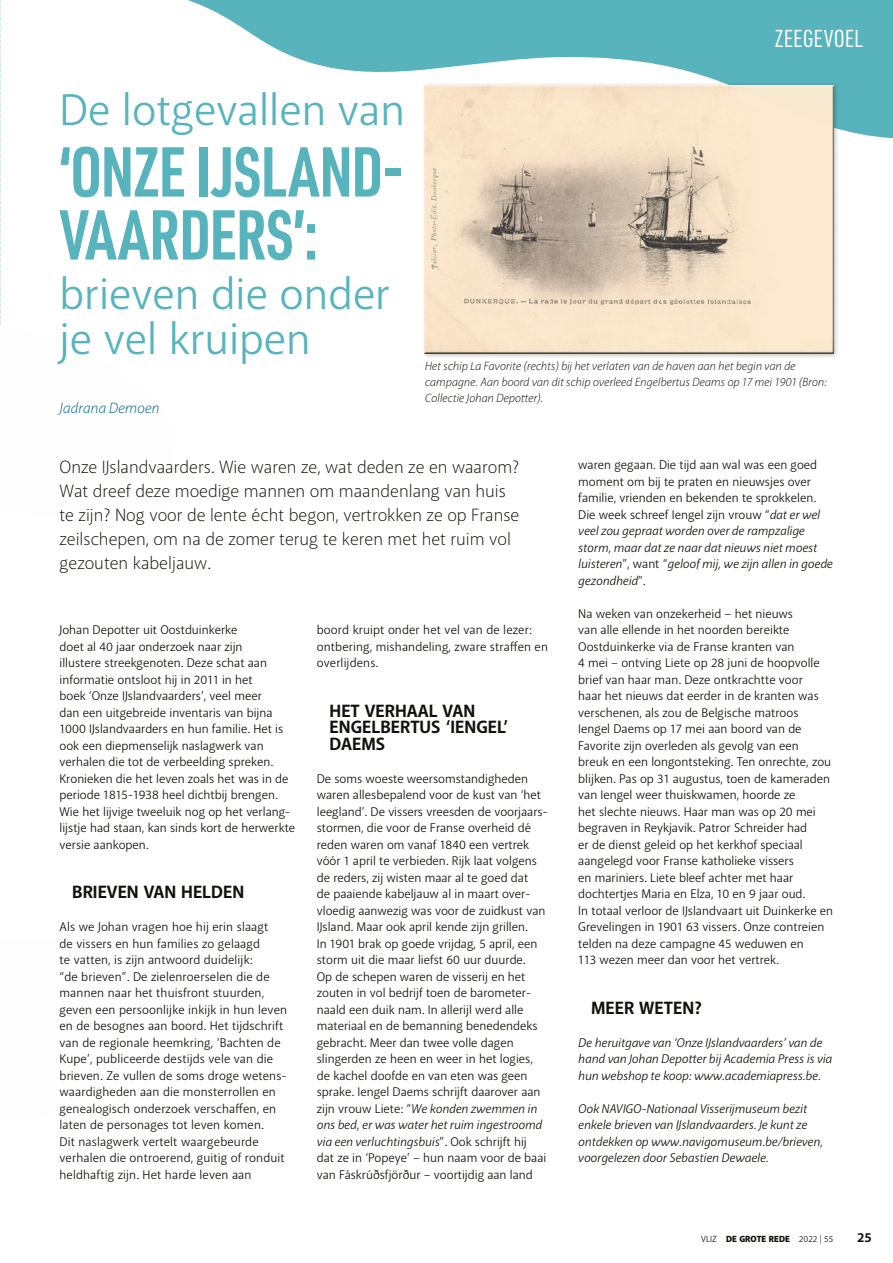
<style>
.page{position:relative;width:893px;height:1263px;background:#fff}
.page>*{position:absolute;margin:0;border:0;box-sizing:border-box;transform-origin:0 0}
.t1{font:700 69px/63px "URWDIN Cond";color:#57b3bc;scale:.9 1}
.t2{font:45px/45px "Akagi Pro";color:#57b3bc}
.t3{font:24px "URWDIN Cond";color:#fff}
.t4{font:300 18px/24px "Akagi Pro";color:#12120d}
.t5{font:700 18px/16.5px "Akagi Pro";color:#12120d}
.t6{font:italic 300 15px "Akagi Pro";color:#006783}
.t7{font:700 13.5px "Akagi Pro";color:#12120d}
.t8{font:12.75px/16.5px "Akagi Pro";color:#12120d}
.t9{font:italic 12.75px/16.5px "Akagi Pro";color:#12120d}
.t10{font:italic 300 12px/15.8px "Akagi Pro";letter-spacing:-.005em;color:#12120d}
.t11{font:9px "Akagi Pro";color:#12120d}
.s1{font-style:italic}
.s2{font-weight:900}
</style>
<div class="page">
<svg style="left:0;top:0;width:893px;height:152px"></svg>
<div style="left:422px;top:82px;width:417px;height:277px;background:#12120d;opacity:.3"></div>
<div style="left:423px;top:85px;width:412px;height:270px;background:#12120d;opacity:.75"></div>
<div style="left:766px;top:19px;width:106px;height:36px;background:#57b3bc"></div>
<h2 class="t2" style="left:60px;top:88px;width:347px">De lotgevallen van</h2>
<h1 class="t1" style="left:60px;top:138px;width:377px">‘ONZE IJSLAND-<br>VAARDERS’:</h1>
<h2 class="t2" style="left:60px;top:272px;width:332px">brieven die onder je vel kruipen</h2>
<p class="t6" style="left:60px;top:399px;width:101px">Jadrana Demoen</p>
<h3 class="t3" style="left:775px;top:23px;width:90px">ZEEGEVOEL</h3>
<p class="t10" style="left:425px;top:358px;width:403px">Het schip La Favorite (rechts) bij het verlaten van de haven aan het begin van de campagne. Aan boord van dit schip overleed Engelbertus Deams op 17 mei 1901 (Bron:<br>Collectie Johan Depotter).</p>
<p class="t4" style="left:60px;top:455px;width:461px">Onze IJslandvaarders. Wie waren ze, wat deden ze en waarom?<br>Wat dreef deze moedige mannen om maandenlang van huis te zijn? Nog voor de lente écht begon, vertrokken ze op Franse zeilschepen, om na de zomer terug te keren met het ruim vol gezouten kabeljauw.</p>
<p class="t8" style="left:60px;top:622px;width:237px">Johan Depotter uit Oostduinkerke<br>doet al 40 jaar onderzoek naar zijn<br>illustere streekgenoten. Deze schat aan informatie ontsloot hij in 2011 in het<br>boek ‘Onze IJslandvaarders’, veel meer<br>dan een uitgebreide inventaris van bijna 1000 IJslandvaarders en hun familie. Het is ook een diepmenselijk naslagwerk van verhalen die tot de verbeelding spreken.<br>Kronieken die het leven zoals het was in de periode 1815-1938 heel dichtbij brengen.<br>Wie het lijvige tweeluik nog op het verlang&shy;lijstje had staan, kan sinds kort de herwerkte versie aankopen.</p>
<h3 class="t5" style="left:72px;top:884px;width:173px">BRIEVEN VAN HELDEN</h3>
<p class="t8" style="left:60px;top:919px;width:229px">Als we Johan vragen hoe hij erin slaagt<br>de vissers en hun families zo gelaagd<br>te vatten, is zijn antwoord duidelijk:<br>“de brieven”. De zielenroerselen die de mannen naar het thuisfront stuurden, geven een persoonlijke inkijk in hun leven en de besognes aan boord. Het tijdschrift van de regionale heemkring, ‘Bachten de Kupe’, publiceerde destijds vele van die brieven. Ze vullen de soms droge wetens&shy;waardigheden aan die monsterrollen en genealogisch onderzoek verschaffen, en laten de personages tot leven komen.<br>Dit naslagwerk vertelt waargebeurde verhalen die ontroerend, guitig of ronduit heldhaftig zijn. Het harde leven aan</p>
<p class="t8" style="left:317px;top:622px;width:233px">boord kruipt onder het vel van de lezer: ontbering, mishandeling, zware straffen en overlijdens.</p>
<h3 class="t5" style="left:330px;top:703px;width:181px">HET VERHAAL VAN<br>ENGELBERTUS ‘IENGEL’<br>DAEMS</h3>
<p class="t8" style="left:317px;top:770px;width:232px">De soms woeste weersomstandigheden waren allesbepalend voor de kust van ‘het leegland’. De vissers vreesden de voorjaars&shy;stormen, die voor de Franse overheid dé reden waren om vanaf 1840 een vertrek vóór 1 april te verbieden. Rijk laat volgens de reders, zij wisten maar al te goed dat<br>de paaiende kabeljauw al in maart over&shy;vloedig aanwezig was voor de zuidkust van IJsland. Maar ook april kende zijn grillen.<br>In 1901 brak op goede vrijdag, 5 april, een storm uit die maar liefst 60 uur duurde.<br>Op de schepen waren de visserij en het zouten in vol bedrijf toen de barometer&shy;naald een duik nam. In allerijl werd alle materiaal en de bemanning benedendeks gebracht. Meer dan twee volle dagen slingerden ze heen en weer in het logies, de kachel doofde en van eten was geen sprake. Iengel Daems schrijft daarover aan zijn vrouw Liete: “<span class="s1">We konden zwemmen in ons bed, er was water het ruim ingestroomd via een verluchtingsbuis</span>”. Ook schrijft hij<br>dat ze in ‘Popeye’ – hun naam voor de baai van Fáskrúðsfjörður – voortijdig aan land</p>
<p class="t8" style="left:578px;top:457px;width:256px">waren gegaan. Die tijd aan wal was een goed moment om bij te praten en nieuwsjes over familie, vrienden en bekenden te sprokkelen.<br>Die week schreef Iengel zijn vrouw “<span class="s1">dat er wel veel zou gepraat worden over de rampzalige storm, maar dat ze naar dat nieuws niet moest luisteren</span>”, want “<span class="s1">geloof mij, we zijn allen in goede gezondheid</span>”.</p>
<p class="t8" style="left:578px;top:605px;width:256px">Na weken van onzekerheid – het nieuws<br>van alle ellende in het noorden bereikte Oostduinkerke via de Franse kranten van<br>4 mei – ontving Liete op 28 juni de hoopvolle brief van haar man. Deze ontkrachtte voor<br>haar het nieuws dat eerder in de kranten was verschenen, als zou de Belgische matroos Iengel Daems op 17 mei aan boord van de Favorite zijn overleden als gevolg van een<br>breuk en een longontsteking. Ten onrechte, zou blijken. Pas op 31 augustus, toen de kameraden van Iengel weer thuiskwamen, hoorde ze<br>het slechte nieuws. Haar man was op 20 mei begraven in Reykjavik. Patror Schreider had<br>er de dienst geleid op het kerkhof speciaal aangelegd voor Franse katholieke vissers<br>en mariniers. Liete bleef achter met haar dochtertjes Maria en Elza, 10 en 9 jaar oud.<br>In totaal verloor de IJslandvaart uit Duinkerke en Grevelingen in 1901 63 vissers. Onze contreien telden na deze campagne 45 weduwen en<br>113 wezen meer dan voor het vertrek.</p>
<h3 class="t5" style="left:591px;top:1000px;width:113px">MEER WETEN?</h3>
<p class="t9" style="left:578px;top:1034px;width:255px">De heruitgave van ‘Onze IJslandvaarders’ van de hand van Johan Depotter bij Academia Press is via hun webshop te koop: www.academiapress.be.</p>
<p class="t9" style="left:578px;top:1100px;width:246px">Ook NAVIGO-Nationaal Visserijmuseum bezit enkele brieven van IJslandvaarders. Je kunt ze ontdekken op www.navigomuseum.be/brieven, voorgelezen door Sebastien Dewaele.</p>
<p class="t11" style="left:701px;top:1233px;width:134px">VLIZ <span class="s2">DE GROTE REDE</span> 2022 | 55</p>
<p class="t7" style="left:857px;top:1229px;width:16px">25</p>
</div>
